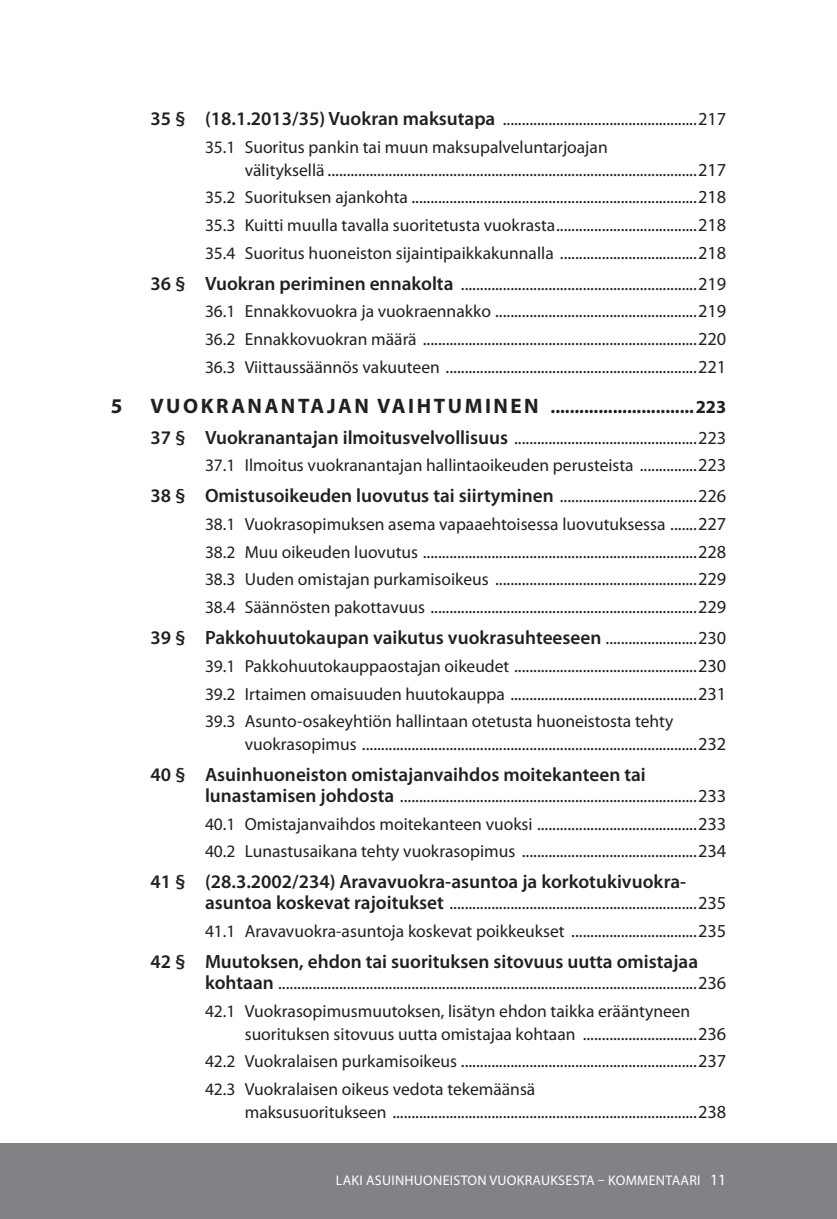
<style>
.page{position:relative;width:837px;height:1219px;background:#fff}
.page>*{position:absolute;margin:0;border:0;box-sizing:border-box;transform-origin:0 0}
.t1{font:700 21px "Myriad Pro";color:#231f20}
.t2{font:600 19.25px "Myriad Pro";color:#231f20}
.t3{font:18.38px/27.7px "Myriad Pro";color:#231f20;text-align:justify}
.t4{font:17.5px/27.7px "Myriad Pro";color:#231f20}
.t5{font:14px "Myriad Pro";letter-spacing:.02em;color:#fff}
.s1{font-weight:600;font-size:19.25px}
.s2{font-size:17.5px}
.s3{font-size:18.38px}
.s4{font-weight:700;font-size:21px}
.s5{font-weight:700}
.s6{font-weight:400;font-size:18.38px}
.s7{font-size:15.75px}
</style>
<div class="page">
<div style="left:0;top:1142px;width:836px;height:76px;background:#808285"></div>
<p class="t3" style="left:150px;top:105px;width:577px"><span class="s1">35 § (18.1.2013/35) Vuokran maksutapa</span> ...................................................217</p>
<p class="t4" style="left:205px;top:133px;width:404px">35.1 Suoritus pankin tai muun maksupalveluntarjoajan</p>
<p class="t3" style="left:205px;top:155px;width:522px;text-align:right"><span class="s2">välityksellä</span> .................................................................................................217<br><span class="s2">35.2 Suorituksen ajankohta</span> ...........................................................................218</p>
<p class="t4" style="left:205px;top:211px;width:522px">35.3 Kuitti muulla tavalla suoritetusta vuokrasta<span class="s3">.....................................218<br></span>35.4 Suoritus huoneiston sijaintipaikkakunnalla <span class="s3">....................................218</span></p>
<p class="t3" style="left:205px;top:269px;width:522px;text-indent:-55px"><span class="s1">36 § Vuokran periminen ennakolta</span> ..............................................................219<br><span class="s2">36.1 Ennakkovuokra ja vuokraennakko</span> .....................................................219<br><span class="s2">36.2 Ennakkovuokran määrä</span> ........................................................................220<br><span class="s2">36.3 Viittaussäännös vakuuteen</span> ..................................................................221</p>
<p class="t1" style="left:111px;top:392px;width:13px">5</p>
<p class="t3" style="left:150px;top:390px;width:577px;line-height:31px"><span class="s4">VUOK RANANTAJAN VAIHTUMINE N</span> <span class="s5">..............................223<br></span><span class="s1">37 § Vuokranantajan ilmoitusvelvollisuus</span> ................................................223</p>
<p class="t4" style="left:205px;top:451px;width:522px">37.1 Ilmoitus vuokranantajan hallintaoikeuden perusteista <span class="s3">...............223</span></p>
<p class="t2" style="left:150px;top:483px;width:577px">38 § Omistusoikeuden luovutus tai siirtyminen <span class="s6">....................................226</span></p>
<p class="t4" style="left:205px;top:510px;width:522px">38.1 Vuokrasopimuksen asema vapaaehtoisessa luovutuksessa <span class="s3">.......227</span></p>
<p class="t3" style="left:205px;top:537px;width:522px"><span class="s2">38.2 Muu oikeuden luovutus</span> ........................................................................228<br><span class="s2">38.3 Uuden omistajan purkamisoikeus</span> .....................................................229<br><span class="s2">38.4 Säännösten pakottavuus</span> ......................................................................229</p>
<p class="t2" style="left:150px;top:625px;width:577px">39 § Pakkohuutokaupan vaikutus vuokrasuhteeseen <span class="s6">........................230</span></p>
<p class="t3" style="left:205px;top:651px;width:522px"><span class="s2">39.1 Pakkohuutokauppaostajan oikeudet</span> ................................................230<br><span class="s2">39.2 Irtaimen omaisuuden huutokauppa</span> .................................................231</p>
<p class="t4" style="left:205px;top:707px;width:470px">39.3 Asunto-osakeyhtiön hallintaan otetusta huoneistosta tehty</p>
<p class="t3" style="left:245px;top:729px;width:483px"><span class="s2">vuokrasopimus</span> ........................................................................................232</p>
<p class="t2" style="left:150px;top:762px;width:497px">40 § Asuinhuoneiston omistajanvaihdos moitekanteen tai</p>
<p class="t3" style="left:205px;top:781px;width:522px"><span class="s1">lunastamisen johdosta</span> ..............................................................................233<br><span class="s2">40.1 Omistajanvaihdos moitekanteen vuoksi</span> ..........................................233<br><span class="s2">40.2 Lunastusaikana tehty vuokrasopimus</span> ..............................................234</p>
<p class="t2" style="left:150px;top:869px;width:537px">41 § (28.3.2002/234) Aravavuokra-asuntoa ja korkotukivuokra-</p>
<p class="t3" style="left:205px;top:889px;width:522px"><span class="s1">asuntoa koskevat rajoitukset</span> .................................................................235</p>
<p class="t4" style="left:205px;top:917px;width:522px">41.1 Aravavuokra-asuntoja koskevat poikkeukset <span class="s3">.................................235</span></p>
<p class="t2" style="left:150px;top:949px;width:549px">42 § Muutoksen, ehdon tai suorituksen sitovuus uutta omistajaa</p>
<p class="t3" style="left:205px;top:968px;width:522px"><span class="s1">kohtaan</span> ..............................................................................................................236</p>
<p class="t4" style="left:245px;top:999px;width:483px;line-height:22.8px;text-indent:-40px">42.1 Vuokrasopimusmuutoksen, lisätyn ehdon taikka erääntyneen suorituksen sitovuus uutta omistajaa kohtaan <span class="s3">..............................236</span></p>
<p class="t3" style="left:205px;top:1046px;width:522px"><span class="s2">42.2 Vuokralaisen purkamisoikeus</span> ..............................................................237</p>
<p class="t4" style="left:205px;top:1074px;width:332px">42.3 Vuokralaisen oikeus vedota tekemäänsä</p>
<p class="t3" style="left:245px;top:1097px;width:483px"><span class="s2">maksusuoritukseen</span> ................................................................................238</p>
<p class="t5" style="left:336px;top:1171px;width:392px">LAKI ASUINHUONEISTON VUOKRAUKSESTA – KOMMENTAARI <span class="s7">11</span></p>
</div>
